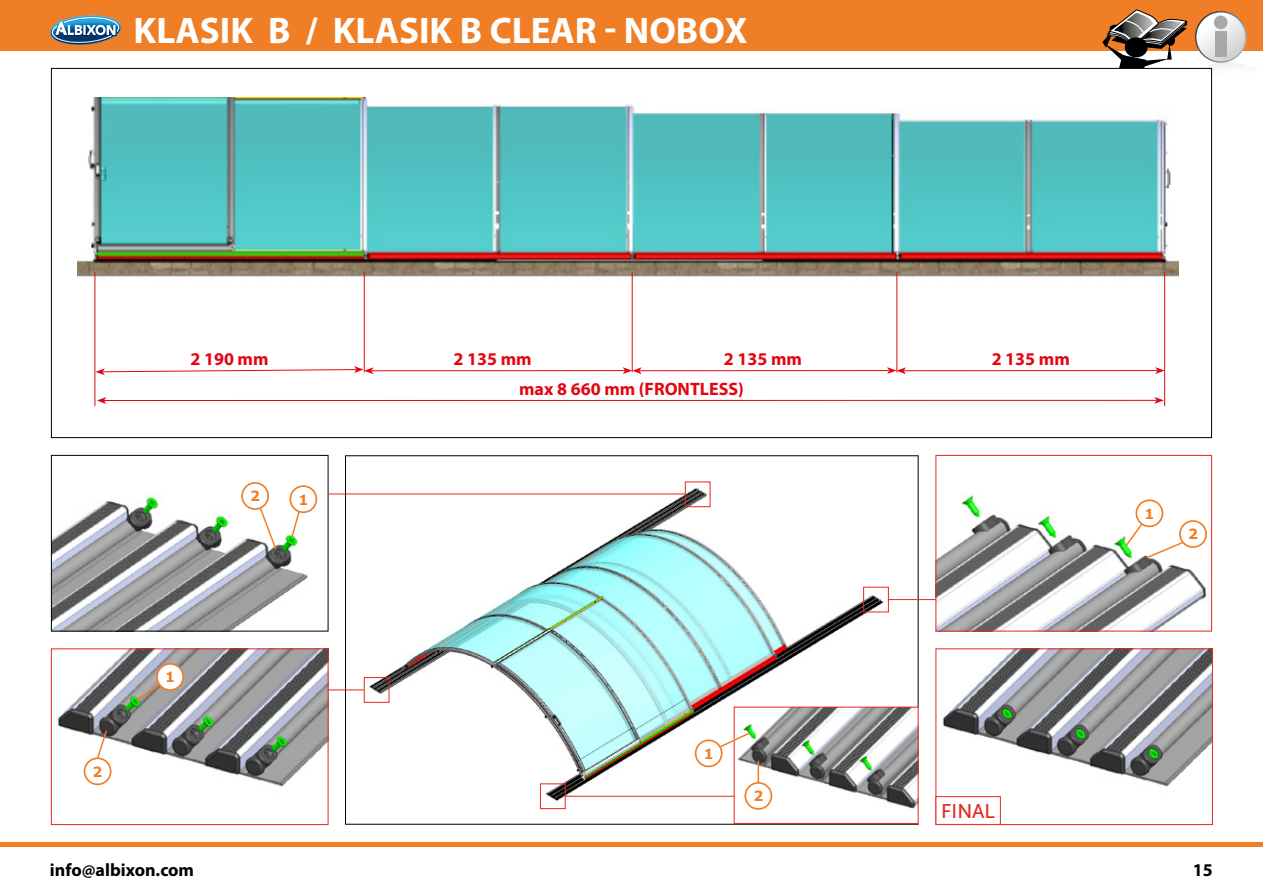
<style>
.page{position:relative;width:1263px;height:893px;background:#fff}
.page>*{position:absolute;margin:0;border:0;box-sizing:border-box;transform-origin:0 0}
.t1{font:700 37.05px "Myriad Pro";color:#fff}
.t2{font:19.8px "Museo Sans 500";color:#e5271e}
.t3{font:700 18px "Myriad Pro";color:#e30613}
.t4{font:700 18px "Myriad Pro";color:#000}
.t5{font:700 14.1px "Verdana";color:#f07e26}
</style>
<div class="page">
<div style="left:0;top:0;width:1263px;height:51px;background:#f07e26"></div>
<hr style="left:0;top:842px;width:1263px;height:4px;background:#f07e26">
<svg style="left:1196px;top:12px;width:50px;height:50px"></svg>
<div style="left:1195px;top:11px;width:52px;height:52px;border:2px solid #fff;border-radius:50%"></div>
<svg style="left:1202px;top:62px;width:39px;height:26px"></svg>
<div style="left:1215px;top:32px;width:11px;height:25px;background:#a8a8a7"></div>
<div style="left:1214px;top:16px;width:13px;height:13px;background:#a8a8a7;border-radius:50%"></div>
<svg style="left:1102px;top:10px;width:85px;height:58px"></svg>
<svg style="left:50px;top:15px;width:71px;height:30px"></svg>
<img style="left:361px;top:483px;width:541px;height:321px">
<img style="left:937px;top:495px;width:270px;height:134px">
<div style="left:935px;top:455px;width:277px;height:176px;border:1px solid #e5271e"></div>
<img style="left:736px;top:709px;width:180px;height:101px">
<div style="left:734px;top:707px;width:184px;height:117px;border:1px solid #e5271e"></div>
<img style="left:53px;top:482px;width:265px;height:147px">
<div style="left:51px;top:455px;width:277px;height:176px;border:1px solid #000"></div>
<img style="left:942px;top:650px;width:269px;height:137px">
<div style="left:935px;top:648px;width:278px;height:177px;border:1px solid #e5271e"></div>
<img style="left:57px;top:650px;width:269px;height:137px">
<div style="left:51px;top:648px;width:277px;height:177px;border:1px solid #e5271e"></div>
<div style="left:685px;top:482px;width:25px;height:25px;border:1px solid #e5271e"></div>
<div style="left:364px;top:677px;width:25px;height:26px;border:1px solid #e5271e"></div>
<div style="left:540px;top:783px;width:26px;height:26px;border:1px solid #e5271e"></div>
<div style="left:863px;top:587px;width:26px;height:25px;border:1px solid #e5271e"></div>
<hr style="left:328px;top:690px;width:36px;height:1px;background:#e5271e">
<hr style="left:328px;top:494px;width:357px;height:1px;background:#e5271e">
<hr style="left:889px;top:599px;width:47px;height:1px;background:#e5271e">
<hr style="left:566px;top:796px;width:168px;height:1px;background:#e5271e">
<div style="left:935px;top:796px;width:66px;height:29px;border:1px solid #e5271e"></div>
<div style="left:290px;top:486px;width:26px;height:26px;background:#fff;border-radius:50%"></div>
<div style="left:289px;top:485px;width:28px;height:28px;border:2px solid #f07e26;border-radius:50%"></div>
<div style="left:1180px;top:521px;width:26px;height:26px;background:#fff;border-radius:50%"></div>
<div style="left:1179px;top:520px;width:28px;height:28px;border:2px solid #f07e26;border-radius:50%"></div>
<div style="left:745px;top:783px;width:26px;height:26px;background:#fff;border-radius:50%"></div>
<div style="left:744px;top:782px;width:28px;height:28px;border:2px solid #f07e26;border-radius:50%"></div>
<div style="left:85px;top:758px;width:26px;height:26px;background:#fff;border-radius:50%"></div>
<div style="left:84px;top:757px;width:27px;height:28px;border:2px solid #f07e26;border-radius:50%"></div>
<div style="left:242px;top:483px;width:26px;height:26px;background:#fff;border-radius:50%"></div>
<div style="left:241px;top:482px;width:28px;height:28px;border:2px solid #f07e26;border-radius:50%"></div>
<div style="left:1136px;top:500px;width:26px;height:26px;background:#fff;border-radius:50%"></div>
<div style="left:1135px;top:499px;width:28px;height:28px;border:2px solid #f07e26;border-radius:50%"></div>
<div style="left:696px;top:740px;width:26px;height:26px;background:#fff;border-radius:50%"></div>
<div style="left:695px;top:739px;width:27px;height:28px;border:2px solid #f07e26;border-radius:50%"></div>
<div style="left:157px;top:664px;width:26px;height:26px;background:#fff;border-radius:50%"></div>
<div style="left:156px;top:663px;width:28px;height:28px;border:2px solid #f07e26;border-radius:50%"></div>
<svg style="left:259px;top:506px;width:19px;height:45px"></svg>
<svg style="left:290px;top:510px;width:11px;height:29px"></svg>
<svg style="left:135px;top:683px;width:26px;height:19px"></svg>
<svg style="left:96px;top:729px;width:12px;height:31px"></svg>
<svg style="left:719px;top:731px;width:32px;height:18px"></svg>
<svg style="left:758px;top:761px;width:1px;height:21px"></svg>
<svg style="left:1124px;top:522px;width:61px;height:37px"></svg>
<img style="left:78px;top:98px;width:1100px;height:209px">
<hr style="left:1164px;top:272px;width:1px;height:134px;background:#e30613">
<hr style="left:104px;top:400px;width:1053px;height:1px;background:#e30613">
<svg style="left:1154px;top:397px;width:10px;height:7px"></svg>
<svg style="left:97px;top:397px;width:9px;height:7px"></svg>
<hr style="left:639px;top:370px;width:250px;height:1px;background:#e30613">
<hr style="left:632px;top:272px;width:1px;height:100px;background:#e30613">
<hr style="left:371px;top:370px;width:254px;height:1px;background:#e30613">
<svg style="left:623px;top:367px;width:19px;height:7px"></svg>
<hr style="left:364px;top:272px;width:1px;height:100px;background:#e30613">
<svg style="left:96px;top:366px;width:278px;height:9px"></svg>
<hr style="left:95px;top:272px;width:1px;height:134px;background:#e30613">
<hr style="left:896px;top:272px;width:1px;height:100px;background:#e30613">
<hr style="left:904px;top:370px;width:253px;height:1px;background:#e30613">
<svg style="left:1155px;top:367px;width:10px;height:7px"></svg>
<svg style="left:887px;top:367px;width:19px;height:7px"></svg>
<h1 class="t1" style="left:134px;top:6px;width:616px">KLASIK B / KLASIK B CLEAR - NOBOX</h1>
<p class="t3" style="left:190px;top:347px;width:80px">2 190 mm</p>
<p class="t3" style="left:453px;top:347px;width:80px">2 135 mm</p>
<p class="t3" style="left:724px;top:347px;width:80px">2 135 mm</p>
<p class="t3" style="left:992px;top:347px;width:80px">2 135 mm</p>
<p class="t5" style="left:93px;top:762px;width:11px">2</p>
<p class="t5" style="left:165px;top:667px;width:11px">1</p>
<p class="t5" style="left:250px;top:486px;width:11px">2</p>
<p class="t5" style="left:298px;top:489px;width:11px">1</p>
<p class="t3" style="left:519px;top:377px;width:226px">max 8 660 mm (FRONTLESS)</p>
<p class="t5" style="left:704px;top:744px;width:11px">1</p>
<p class="t5" style="left:753px;top:786px;width:11px">2</p>
<p class="t2" style="left:941px;top:800px;width:55px">FINAL</p>
<p class="t5" style="left:1144px;top:504px;width:11px">1</p>
<p class="t5" style="left:1188px;top:524px;width:11px">2</p>
<p class="t4" style="left:50px;top:858px;width:146px">info@albixon.com</p>
<p class="t4" style="left:1193px;top:858px;width:21px">15</p>
</div>
